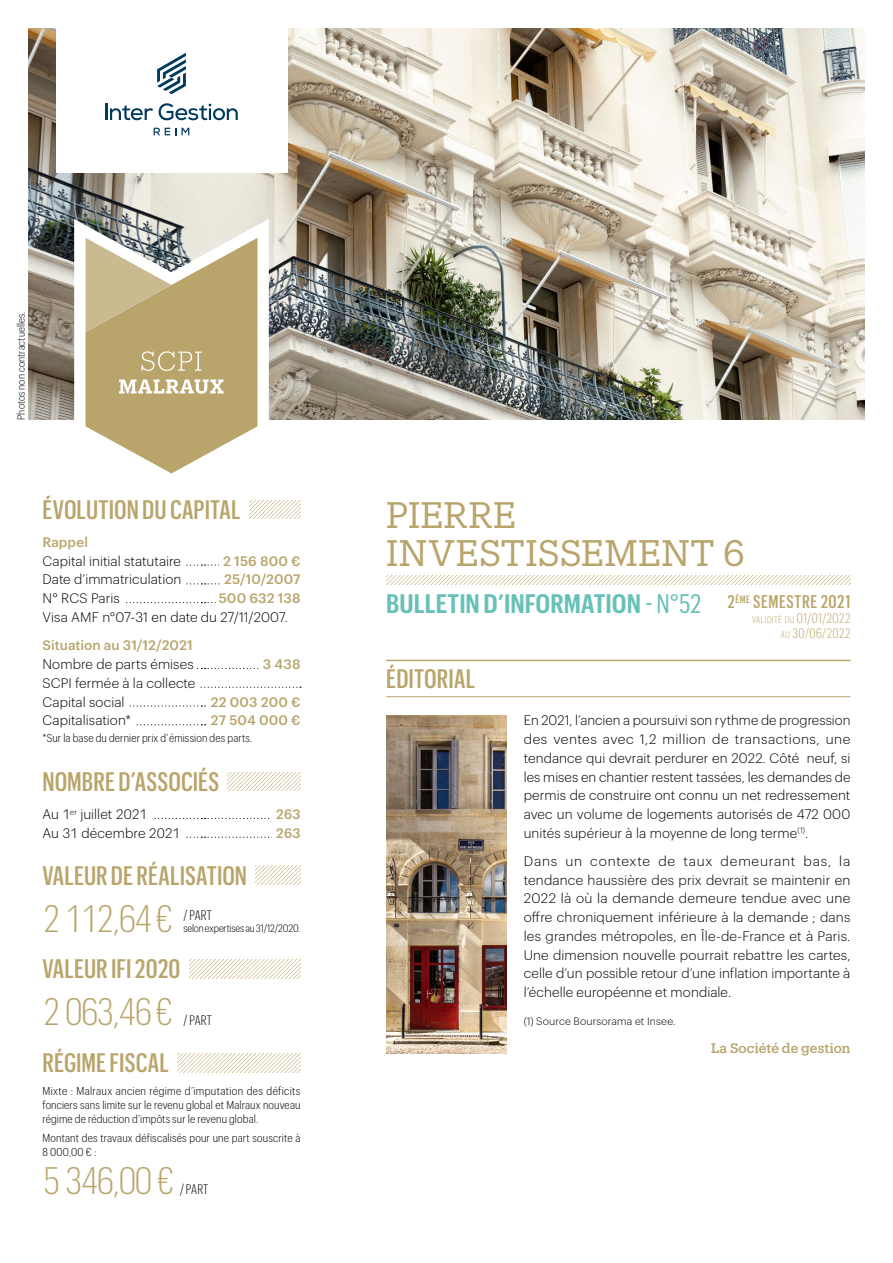
<style>
.page{position:relative;width:893px;height:1263px;background:#fff}
.page>*{position:absolute;margin:0;border:0;box-sizing:border-box;transform-origin:0 0}
.t1{font:300 37.5px "Graphik Cond";letter-spacing:-.08em;color:#b9a56b}
.t2{font:36.15px/37.5px "Produkt";letter-spacing:.01em;color:#b9a56b}
.t3{font:500 26.25px "Graphik X Cond";letter-spacing:.005em;color:#b9a56b}
.t4{font:600 26.25px "Graphik Cond";color:#67c1b7}
.t5{font:500 18px "Graphik X Cond";letter-spacing:.035em;color:#b9a56b}
.t6{font:300 13.5px/18.8px "Graphik";letter-spacing:.005em;color:#000;text-align:justify}
.t7{font:500 13.5px "Graphik";letter-spacing:.01em;color:#b9a56b}
.t8{font:500 13.5px "Produkt";letter-spacing:.005em;color:#b9a56b}
.t9{font:300 13.5px "Graphik Cond";letter-spacing:.01em;color:#000}
.t10{font:300 13.5px "Graphik Cond";color:#b9a56b}
.t11{font:300 11.25px/14.1px "Graphik Compact";letter-spacing:.01em;color:#000;text-align:justify}
.t12{font:300 10.5px "Graphik Compact";letter-spacing:-.015em;color:#000}
.t13{font:300 10.5px "Graphik";letter-spacing:.02em;color:#000}
.t14{font:300 10.5px "Graphik Compact";letter-spacing:.005em;color:#000}
.t15{font:300 9.45px "Graphik Cond";letter-spacing:.055em;color:#b9a56b}
.s1{font-weight:400}
.s2{font-size:13.5px}
.s3{font-size:9.45px}
</style>
<div class="page">
<svg style="left:386px;top:575px;width:464px;height:10px"></svg>
<svg style="left:249px;top:500px;width:51px;height:19px"></svg>
<svg style="left:228px;top:772px;width:72px;height:19px"></svg>
<svg style="left:256px;top:866px;width:44px;height:18px"></svg>
<svg style="left:178px;top:1053px;width:122px;height:19px"></svg>
<svg style="left:186px;top:564px;width:33px;height:2px"></svg>
<svg style="left:186px;top:583px;width:34px;height:1px"></svg>
<svg style="left:126px;top:602px;width:90px;height:1px"></svg>
<svg style="left:197px;top:668px;width:62px;height:1px"></svg>
<svg style="left:200px;top:687px;width:101px;height:1px"></svg>
<svg style="left:129px;top:705px;width:77px;height:1px"></svg>
<svg style="left:136px;top:724px;width:71px;height:1px"></svg>
<svg style="left:154px;top:818px;width:116px;height:1px"></svg>
<svg style="left:186px;top:837px;width:86px;height:1px"></svg>
<hr style="left:386px;top:696px;width:464px;height:1px;background:#b9a56b">
<hr style="left:386px;top:660px;width:464px;height:1px;background:#b9a56b">
<svg style="left:189px;top:960px;width:111px;height:18px"></svg>
<img style="left:386px;top:716px;width:121px;height:337px">
<img style="left:28px;top:28px;width:837px;height:392px">
<svg style="left:74px;top:219px;width:195px;height:255px"></svg>
<svg style="left:86px;top:238px;width:171px;height:235px"></svg>
<div style="left:56px;top:0;width:231px;height:172px;background:#fff"></div>
<hr style="left:105px;top:104px;width:3px;height:16px;background:#003a5d">
<svg style="left:110px;top:105px;width:43px;height:15px"></svg>
<svg style="left:159px;top:103px;width:79px;height:17px"></svg>
<svg style="left:154px;top:128px;width:35px;height:7px"></svg>
<svg style="left:157px;top:53px;width:29px;height:41px"></svg>
<p class="t14" style="left:14px;top:420px;width:110px;rotate:-90deg">Photos non contractuelles.</p>
<h3 class="t3" style="left:43px;top:491px;width:200px">ÉVOLUTION DU CAPITAL</h3>
<p class="t7" style="left:43px;top:532px;width:47px">Rappel</p>
<p class="t6" style="left:43px;top:550px;width:140px">Capital initial statutaire</p>
<p class="t7" style="left:223px;top:550px;width:79px">2 156 800 €</p>
<p class="t6" style="left:43px;top:569px;width:140px">Date d’immatriculation</p>
<p class="t7" style="left:224px;top:569px;width:78px">25/10/2007</p>
<p class="t6" style="left:43px;top:588px;width:79px">N° RCS Paris</p>
<p class="t7" style="left:219px;top:588px;width:83px">500 632 138</p>
<p class="t6" style="left:43px;top:607px;width:247px">Visa AMF n°07-31 en date du 27/11/2007.</p>
<p class="t7" style="left:43px;top:635px;width:152px">Situation au 31/12/2021</p>
<p class="t6" style="left:43px;top:654px;width:153px">Nombre de parts émises</p>
<p class="t7" style="left:263px;top:654px;width:39px">3 438</p>
<p class="t6" style="left:43px;top:672px;width:154px">SCPI fermée à la collecte<br>Capital social</p>
<p class="t7" style="left:211px;top:691px;width:91px">22 003 200 €</p>
<p class="t6" style="left:43px;top:710px;width:90px">Capitalisation*</p>
<p class="t7" style="left:211px;top:710px;width:91px">27 504 000 €</p>
<p class="t11" style="left:43px;top:730px;width:211px">*Sur la base du dernier prix d’émission des parts.</p>
<h3 class="t3" style="left:43px;top:763px;width:178px">NOMBRE D’ASSOCIÉS</h3>
<p class="t6" style="left:43px;top:804px;width:107px">Au 1<sup>er</sup> juillet 2021</p>
<p class="t7" style="left:276px;top:804px;width:26px">263</p>
<p class="t6" style="left:43px;top:822px;width:140px">Au 31 décembre 2021</p>
<p class="t7" style="left:276px;top:823px;width:26px">263</p>
<h3 class="t3" style="left:43px;top:857px;width:206px">VALEUR DE RÉALISATION</h3>
<h1 class="t1" style="left:43px;top:893px;width:133px">2 112,64 €</h1>
<p class="t9" style="left:183px;top:906px;width:30px">/ PART</p>
<p class="t12" style="left:183px;top:920px;width:119px">selon expertises au 31/12/2020.</p>
<h3 class="t3" style="left:43px;top:951px;width:139px">VALEUR IFI 2020</h3>
<h1 class="t1" style="left:43px;top:987px;width:133px">2 063,46 €</h1>
<h3 class="t3" style="left:43px;top:1044px;width:128px">RÉGIME FISCAL</h3>
<p class="t9" style="left:183px;top:1011px;width:30px">/ PART</p>
<p class="t11" style="left:43px;top:1083px;width:259px">Mixte : Malraux ancien régime d’imputation des déficits fonciers sans limite sur le revenu global et Malraux nouveau régime de réduction d’impôts sur le revenu global.</p>
<p class="t11" style="left:43px;top:1130px;width:259px">Montant des travaux défiscalisés pour une part souscrite à<br>8 000,00 € :</p>
<h1 class="t1" style="left:43px;top:1156px;width:134px">5 346,00 €</h1>
<p class="t9" style="left:180px;top:1180px;width:30px">/ PART</p>
<h2 class="t2" style="left:386px;top:495px;width:360px">PIERRE<br>INVESTISSEMENT 6</h2>
<h3 class="t4" style="left:386px;top:584px;width:317px">BULLETIN D’INFORMATION <span class="s1">- N°52</span></h3>
<h3 class="t3" style="left:386px;top:660px;width:90px">ÉDITORIAL</h3>
<h3 class="t5" style="left:727px;top:589px;width:125px">2<sup>ÈME</sup> SEMESTRE 2021</h3>
<p class="t15" style="left:752px;top:613px;width:100px">VALIDITÉ DU <span class="s2">01/01/2022</span></p>
<p class="t10" style="left:781px;top:624px;width:71px"><span class="s3">AU</span> 30/06/2022</p>
<p class="t6" style="left:524px;top:710px;width:328px">En 2021, l’ancien a poursuivi son rythme de progression des ventes avec 1,2 million de transactions, une tendance qui devrait perdurer en 2022. Côté neuf, si les mises en chantier restent tassées, les demandes de permis de construire ont connu un net redressement avec un volume de logements autorisés de 472 000 unités supérieur à la moyenne de long terme<sup>(1)</sup>.</p>
<p class="t6" style="left:524px;top:850px;width:328px">Dans un contexte de taux demeurant bas, la tendance haussière des prix devrait se maintenir en 2022 là où la demande demeure tendue avec une offre chroniquement inférieure à la demande ; dans les grandes métropoles, en Île-de-France et à Paris.<br>Une dimension nouvelle pourrait rebattre les cartes, celle d’un possible retour d’une inflation importante à l’échelle européenne et mondiale.</p>
<p class="t13" style="left:524px;top:1014px;width:153px">(1) Source Boursorama et Insee.</p>
<p class="t8" style="left:711px;top:1039px;width:141px">La Société de gestion</p>
</div>
